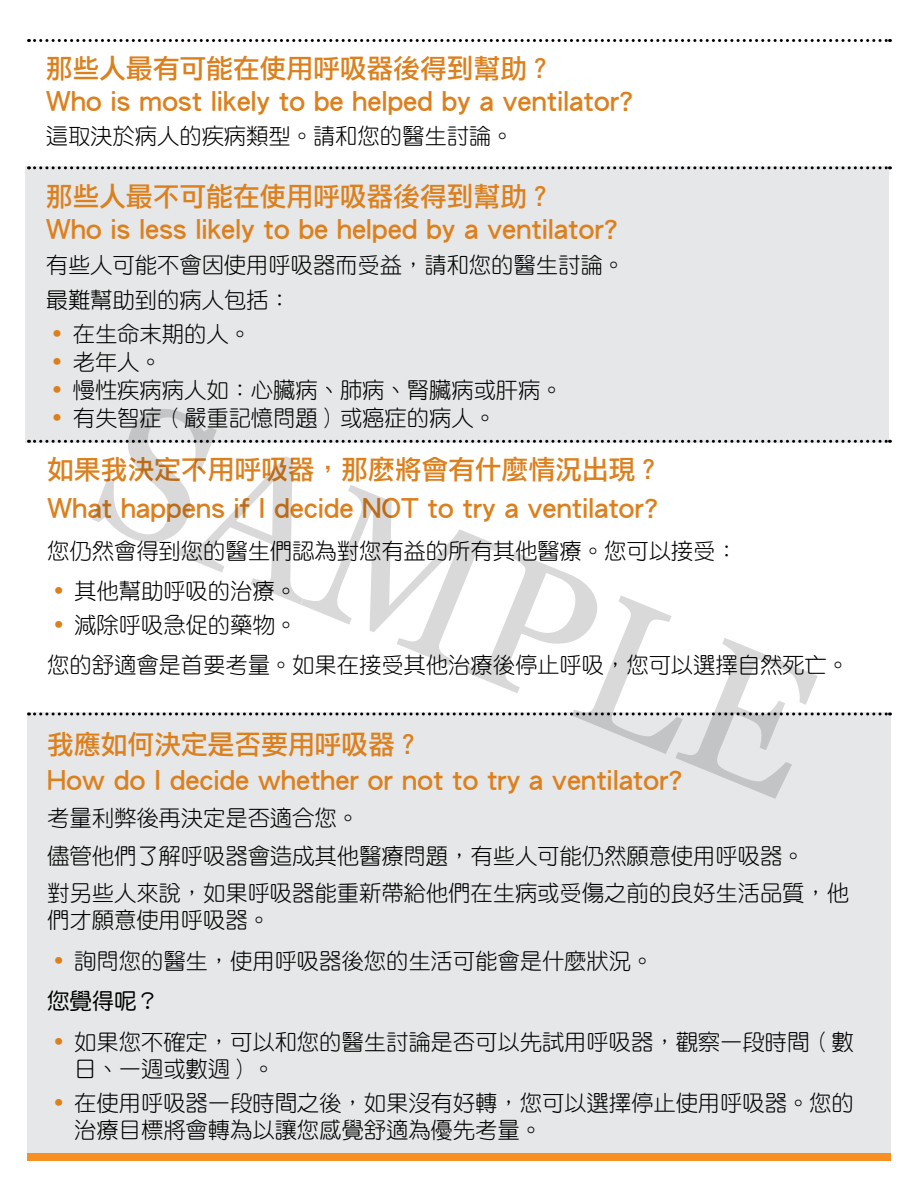
<style>
.page{position:relative;width:918px;height:1188px;background:#fff}
.page>*{position:absolute;margin:0;border:0;box-sizing:border-box;transform-origin:0 0}
.t1{font:187.5px "Georgia";color:#000}
.t2{font:27px/32.2px "Li Hei Pro";letter-spacing:-.01em;color:#dc801e}
.t3{font:22.5px/37.5px "DF Yuan Std W3";letter-spacing:-.01em;color:#000}
.t4{font:22.5px "DF Yuan Std W5";color:#000}
.s1{font-family:"Myriad Pro";font-size:33px;color:#dc801e}
</style>
<div class="page">
<svg style="left:35px;top:39px;width:856px;height:3px"></svg>
<div style="left:26px;top:166px;width:864px;height:277px;background:#e6e7e8"></div>
<div style="left:27px;top:712px;width:864px;height:442px;background:#e6e7e8"></div>
<svg style="left:35px;top:166px;width:856px;height:3px"></svg>
<svg style="left:35px;top:440px;width:856px;height:3px"></svg>
<svg style="left:35px;top:712px;width:856px;height:4px"></svg>
<div style="left:27px;top:1154px;width:864px;height:7px;background:#f78f22"></div>
<p class="t2" style="left:46px;top:53px;width:589px">那些人最有可能在使用呼吸器後得到幫助？<br>Who is most likely to be helped by a ventilator?</p>
<p class="t3" style="left:46px;top:117px;width:469px">這取決於病人的疾病類型。請和您的醫生討論。</p>
<p class="t2" style="left:46px;top:180px;width:574px;line-height:33px">那些人最不可能在使用呼吸器後得到幫助？<br>Who is less likely to be helped by a ventilator?</p>
<p class="t3" style="left:46px;top:248px;width:581px;line-height:34.5px">有些人可能不會因使用呼吸器而受益，請和您的醫生討論。最難幫助到的病人包括：</p>
<p class="t3" style="left:52px;top:315px;width:200px"><span class="s1">•</span> 在生命末期的人。</p>
<p class="t3" style="left:52px;top:343px;width:111px"><span class="s1">•</span> 老年人。</p>
<p class="t3" style="left:52px;top:371px;width:512px"><span class="s1">•</span> 慢性疾病病人如：心臟病、肺病、腎臟病或肝病。</p>
<p class="t3" style="left:52px;top:399px;width:445px"><span class="s1">•</span> 有失智症（嚴重記憶問題）或癌症的病人。</p>
<p class="t2" style="left:47px;top:450px;width:617px;line-height:39px">如果我決定不用呼吸器，那麽將會有什麼情況出現？<br>What happens if I decide NOT to try a ventilator?</p>
<p class="t3" style="left:47px;top:531px;width:692px">您仍然會得到您的醫生們認為對您有益的所有其他醫療。您可以接受：</p>
<p class="t3" style="left:54px;top:572px;width:245px"><span class="s1">•</span> 其他幫助呼吸的治療。</p>
<p class="t3" style="left:47px;top:604px;width:804px;line-height:40.5px;text-indent:7px"><span class="s1">•</span> 減除呼吸急促的藥物。<br>您的舒適會是首要考量。如果在接受其他治療後停止呼吸，您可以選擇自然死亡。</p>
<h1 class="t1" style="left:149px;top:352px;width:756px;rotate:22deg">SAMPLE</h1>
<p class="t2" style="left:47px;top:727px;width:637px;line-height:36px">我應如何決定是否要用呼吸器？<br>How do I decide whether or not to try a ventilator?</p>
<p class="t3" style="left:47px;top:799px;width:804px">考量利弊後再決定是否適合您。<br>儘管他們了解呼吸器會造成其他醫療問題，有些人可能仍然願意使用呼吸器。<br>對另些人來說，如果呼吸器能重新帶給他們在生病或受傷之前的良好生活品質，他</p>
<p class="t3" style="left:47px;top:901px;width:224px">們才願意使用呼吸器。</p>
<p class="t3" style="left:54px;top:942px;width:601px"><span class="s1">•</span> 詢問您的醫生，使用呼吸器後您的生活可能會是什麼狀況。</p>
<p class="t4" style="left:47px;top:989px;width:113px">您覺得呢？</p>
<p class="t3" style="left:74px;top:1028px;width:781px;line-height:27px;text-indent:-20px"><span class="s1">•</span> 如果您不確定，可以和您的醫生討論是否可以先試用呼吸器，觀察一段時間（數日、一週或數週）。</p>
<p class="t3" style="left:74px;top:1089px;width:781px;line-height:27px;text-indent:-20px"><span class="s1">•</span> 在使用呼吸器一段時間之後，如果沒有好轉，您可以選擇停止使用呼吸器。您的治療目標將會轉為以讓您感覺舒適為優先考量。</p>
</div>
